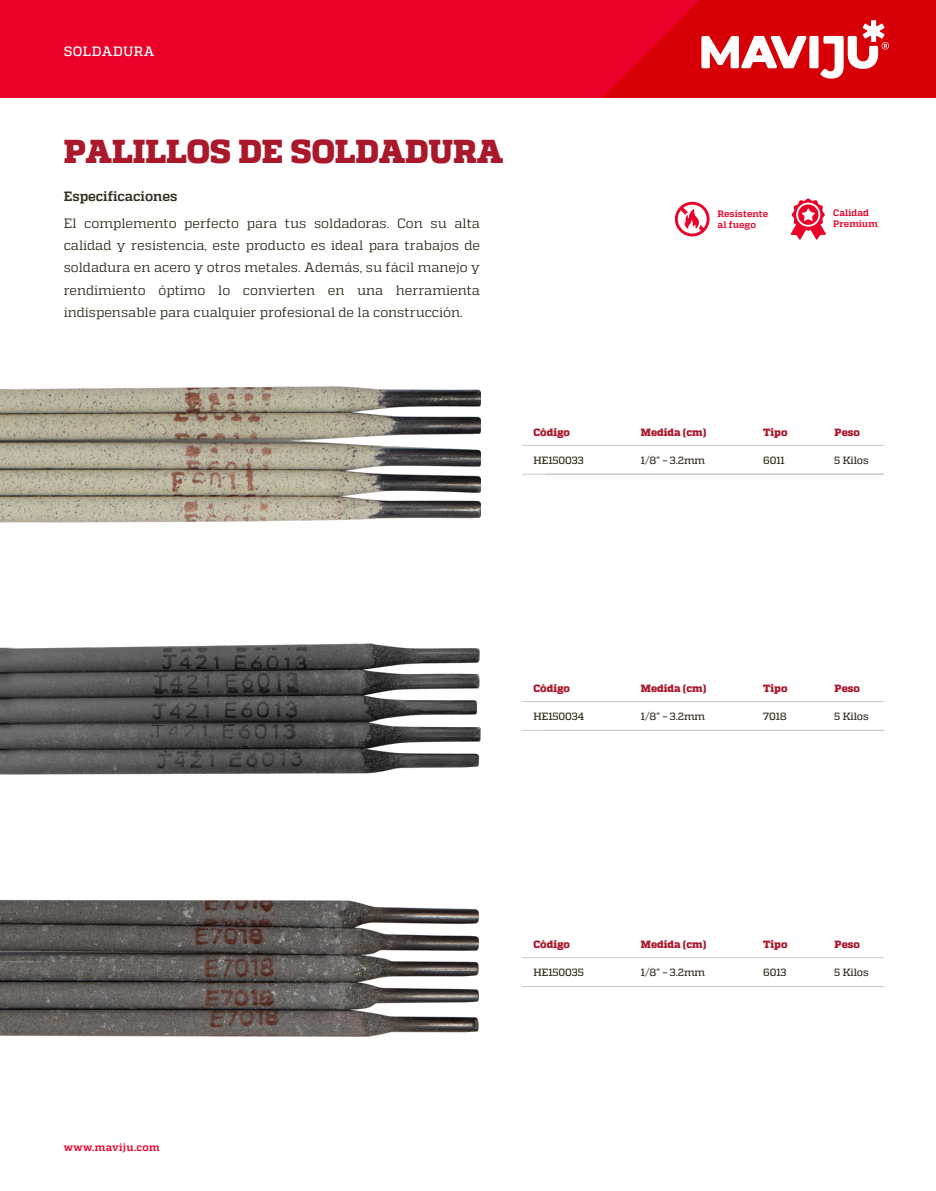
<style>
.page{position:relative;width:936px;height:1191px;background:#fff}
.page>*{position:absolute;margin:0;border:0;box-sizing:border-box;transform-origin:0 0}
.t1{font:800 33.15px "Quadon";letter-spacing:-.005em;color:#aa182c}
.t2{font:13.5px/22.2px "Quadon";color:#332e20;text-align:justify}
.t3{font:700 13.5px "Quadon";color:#332e20}
.t4{font:500 13.5px "Quadon";letter-spacing:.03em;color:#fff}
.t5{font:500 10.5px "Quadon";letter-spacing:-.01em;color:#332e20}
.t6{font:800 10.5px "Quadon";color:#aa182c}
.t7{font:700 10.5px "Quadon";letter-spacing:.03em;color:#ea0029}
.t8{font:700 9.3px/11.2px "Quadon";letter-spacing:.01em;color:#ea0029}
</style>
<div class="page">
<div style="left:0;top:0;width:935px;height:98px;background:#ea0029"></div>
<svg style="left:602px;top:0;width:333px;height:98px"></svg>
<svg style="left:790px;top:198px;width:36px;height:42px"></svg>
<svg style="left:674px;top:202px;width:35px;height:34px"></svg>
<hr style="left:522px;top:445px;width:362px;height:1px;background:#c8c8c8">
<hr style="left:522px;top:474px;width:362px;height:1px;background:#c8c8c8">
<img style="left:0;top:387px;width:480px;height:136px">
<img style="left:0;top:643px;width:480px;height:132px">
<img style="left:0;top:899px;width:479px;height:137px">
<hr style="left:522px;top:701px;width:362px;height:1px;background:#c8c8c8">
<hr style="left:522px;top:730px;width:362px;height:1px;background:#c8c8c8">
<hr style="left:522px;top:957px;width:362px;height:1px;background:#c8c8c8">
<hr style="left:522px;top:986px;width:362px;height:1px;background:#c8c8c8">
<p class="t4" style="left:64px;top:44px;width:92px">SOLDADURA</p>
<h1 class="t1" style="left:64px;top:132px;width:441px">PALILLOS DE SOLDADURA</h1>
<p class="t3" style="left:64px;top:189px;width:115px">Especificaciones</p>
<p class="t8" style="left:717px;top:208px;width:52px">Resistente</p>
<p class="t2" style="left:64px;top:212px;width:418px">El complemento perfecto para tus soldadoras. Con su alta</p>
<p class="t8" style="left:717px;top:219px;width:40px">al fuego</p>
<p class="t2" style="left:64px;top:234px;width:418px">calidad y resistencia, este producto es ideal para trabajos de soldadura en acero y otros metales. Además, su fácil manejo y rendimiento óptimo lo convierten en una herramienta indispensable para cualquier profesional de la construcción.</p>
<p class="t6" style="left:533px;top:426px;width:38px">Código</p>
<p class="t5" style="left:533px;top:454px;width:52px">HE150033</p>
<p class="t6" style="left:641px;top:426px;width:67px">Medida (cm)</p>
<p class="t5" style="left:641px;top:454px;width:66px">1/8” – 3.2mm</p>
<p class="t6" style="left:763px;top:426px;width:26px">Tipo</p>
<p class="t5" style="left:763px;top:454px;width:23px">6011</p>
<p class="t8" style="left:833px;top:207px;width:46px">Calidad<br>Premium</p>
<p class="t6" style="left:834px;top:426px;width:27px">Peso</p>
<p class="t5" style="left:834px;top:454px;width:36px">5 Kilos</p>
<p class="t7" style="left:64px;top:1141px;width:97px">www.maviju.com</p>
<p class="t6" style="left:533px;top:682px;width:38px">Código</p>
<p class="t5" style="left:533px;top:710px;width:52px">HE150034</p>
<p class="t6" style="left:641px;top:682px;width:67px">Medida (cm)</p>
<p class="t5" style="left:641px;top:710px;width:66px">1/8” – 3.2mm</p>
<p class="t6" style="left:763px;top:682px;width:26px">Tipo</p>
<p class="t5" style="left:763px;top:710px;width:25px">7018</p>
<p class="t6" style="left:834px;top:682px;width:27px">Peso</p>
<p class="t5" style="left:834px;top:710px;width:36px">5 Kilos</p>
<p class="t6" style="left:533px;top:938px;width:38px">Código</p>
<p class="t5" style="left:533px;top:966px;width:52px">HE150035</p>
<p class="t6" style="left:641px;top:938px;width:67px">Medida (cm)</p>
<p class="t5" style="left:641px;top:966px;width:66px">1/8” – 3.2mm</p>
<p class="t6" style="left:763px;top:938px;width:26px">Tipo</p>
<p class="t5" style="left:763px;top:966px;width:25px">6013</p>
<p class="t6" style="left:834px;top:938px;width:27px">Peso</p>
<p class="t5" style="left:834px;top:966px;width:36px">5 Kilos</p>
</div>
